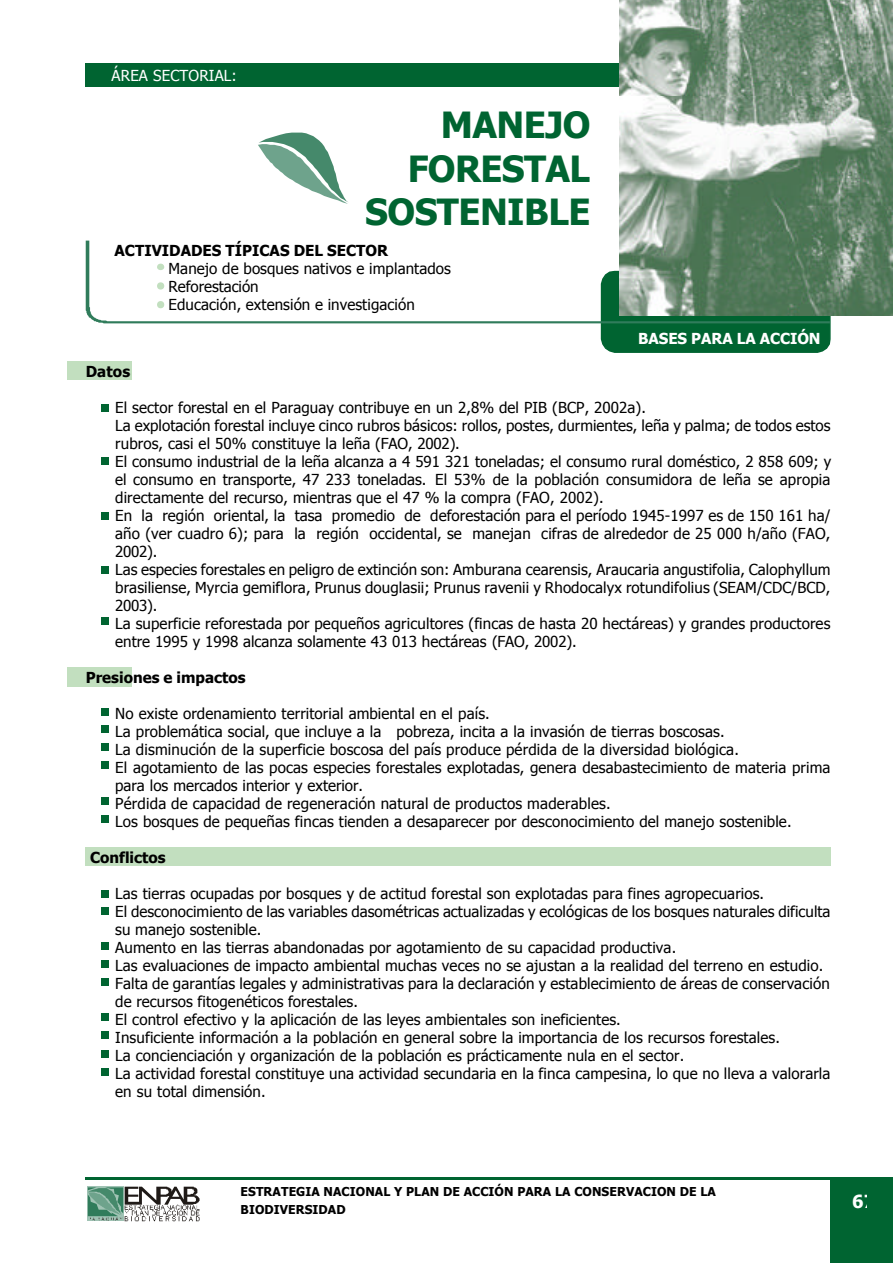
<style>
.page{position:relative;width:893px;height:1263px;background:#fff}
.page>*{position:absolute;margin:0;border:0;box-sizing:border-box;transform-origin:0 0}
.t1{font:700 36px/43.2px "Tahoma";letter-spacing:-.015em;color:#006431;text-align:right}
.t2{font:700 18px "Tahoma";color:#fff}
.t3{font:15.15px/18px "Tahoma";letter-spacing:.005em;color:#000}
.t4{font:700 15.15px "Tahoma";color:#000}
.t5{font:700 15.15px "Tahoma";letter-spacing:-.005em;color:#fff}
.t6{font:15.15px "Tahoma";letter-spacing:.01em;color:#fff}
.t7{font:700 12.3px/18px "Tahoma";letter-spacing:.005em;color:#000}
</style>
<div class="page">
<div style="left:829px;top:1177px;width:63px;height:86px;background:#006431"></div>
<svg style="left:87px;top:1187px;width:1px;height:34px"></svg>
<svg style="left:88px;top:1187px;width:111px;height:34px"></svg>
<hr style="left:85px;top:1177px;width:745px;height:3px;background:#006431">
<div style="left:85px;top:848px;width:745px;height:18px;background:#c2dfbf"></div>
<div style="left:67px;top:667px;width:65px;height:19px;background:#c2dfbf"></div>
<div style="left:67px;top:362px;width:65px;height:18px;background:#c2dfbf"></div>
<svg style="left:600px;top:315px;width:230px;height:38px"></svg>
<div style="left:85px;top:63px;width:551px;height:24px;background:#006431"></div>
<svg style="left:258px;top:133px;width:90px;height:71px"></svg>
<img style="left:619px;top:0;width:273px;height:315px">
<div style="left:102px;top:404px;width:7px;height:7px;background:#006431"></div>
<div style="left:102px;top:512px;width:7px;height:7px;background:#006431"></div>
<div style="left:102px;top:566px;width:7px;height:7px;background:#006431"></div>
<div style="left:102px;top:617px;width:7px;height:7px;background:#006431"></div>
<div style="left:102px;top:709px;width:7px;height:7px;background:#006431"></div>
<div style="left:102px;top:743px;width:7px;height:7px;background:#006431"></div>
<div style="left:102px;top:457px;width:7px;height:8px;background:#006431"></div>
<div style="left:102px;top:726px;width:7px;height:7px;background:#006431"></div>
<div style="left:102px;top:762px;width:7px;height:7px;background:#006431"></div>
<div style="left:102px;top:797px;width:7px;height:7px;background:#006431"></div>
<div style="left:102px;top:816px;width:7px;height:7px;background:#006431"></div>
<div style="left:102px;top:890px;width:7px;height:7px;background:#006431"></div>
<div style="left:102px;top:907px;width:7px;height:8px;background:#006431"></div>
<div style="left:102px;top:979px;width:7px;height:7px;background:#006431"></div>
<div style="left:102px;top:1014px;width:7px;height:7px;background:#006431"></div>
<div style="left:102px;top:1032px;width:7px;height:7px;background:#006431"></div>
<div style="left:102px;top:1051px;width:7px;height:7px;background:#006431"></div>
<div style="left:102px;top:943px;width:7px;height:7px;background:#006431"></div>
<div style="left:102px;top:961px;width:7px;height:7px;background:#006431"></div>
<div style="left:102px;top:1069px;width:7px;height:7px;background:#006431"></div>
<svg style="left:86px;top:241px;width:743px;height:82px"></svg>
<p class="t6" style="left:112px;top:66px;width:127px">ÁREA SECTORIAL:</p>
<h1 class="t1" style="left:365px;top:102px;width:227px">MANEJO<br>FORESTAL<br>SOSTENIBLE</h1>
<p class="t4" style="left:114px;top:241px;width:275px">ACTIVIDADES TÍPICAS DEL SECTOR</p>
<p class="t3" style="left:168px;top:259px;width:284px">Manejo de bosques nativos e implantados<br>Reforestación<br>Educación, extensión e investigación</p>
<p class="t5" style="left:638px;top:329px;width:184px">BASES PARA LA ACCIÓN</p>
<p class="t4" style="left:86px;top:362px;width:46px">Datos</p>
<p class="t3" style="left:115px;top:398px;width:717px">El sector forestal en el Paraguay contribuye en un 2,8% del PIB (BCP, 2002a).<br>La explotación forestal incluye cinco rubros básicos: rollos, postes, durmientes, leña y palma; de todos estos rubros, casi el 50% constituye la leña (FAO, 2002).<br>El consumo industrial de la leña alcanza a 4 591 321 toneladas; el consumo rural doméstico, 2 858 609; y el consumo en transporte, 47 233 toneladas. El 53% de la población consumidora de leña se apropia directamente del recurso, mientras que el 47 % la compra (FAO, 2002).<br>En la región oriental, la tasa promedio de deforestación para el período 1945-1997 es de 150 161 ha/ año (ver cuadro 6); para la región occidental, se manejan cifras de alrededor de 25 000 h/año (FAO, 2002).<br>Las especies forestales en peligro de extinción son: Amburana cearensis, Araucaria angustifolia, Calophyllum brasiliense, Myrcia gemiflora, Prunus douglasii; Prunus ravenii y Rhodocalyx rotundifolius (SEAM/CDC/BCD, 2003).<br>La superficie reforestada por pequeños agricultores (fincas de hasta 20 hectáreas) y grandes productores entre 1995 y 1998 alcanza solamente 43 013 hectáreas (FAO, 2002).</p>
<p class="t4" style="left:86px;top:668px;width:161px">Presiones e impactos</p>
<p class="t3" style="left:115px;top:704px;width:716px">No existe ordenamiento territorial ambiental en el país.<br>La problemática social, que incluye a la pobreza, incita a la invasión de tierras boscosas.<br>La disminución de la superficie boscosa del país produce pérdida de la diversidad biológica.<br>El agotamiento de las pocas especies forestales explotadas, genera desabastecimiento de materia prima para los mercados interior y exterior.<br>Pérdida de capacidad de regeneración natural de productos maderables.<br>Los bosques de pequeñas fincas tienden a desaparecer por desconocimiento del manejo sostenible.</p>
<p class="t4" style="left:90px;top:848px;width:77px">Conflictos</p>
<p class="t3" style="left:115px;top:884px;width:716px">Las tierras ocupadas por bosques y de actitud forestal son explotadas para fines agropecuarios.<br>El desconocimiento de las variables dasométricas actualizadas y ecológicas de los bosques naturales dificulta su manejo sostenible.<br>Aumento en las tierras abandonadas por agotamiento de su capacidad productiva.<br>Las evaluaciones de impacto ambiental muchas veces no se ajustan a la realidad del terreno en estudio.<br>Falta de garantías legales y administrativas para la declaración y establecimiento de áreas de conservación de recursos fitogenéticos forestales.<br>El control efectivo y la aplicación de las leyes ambientales son ineficientes.<br>Insuficiente información a la población en general sobre la importancia de los recursos forestales.<br>La concienciación y organización de la población es prácticamente nula en el sector.<br>La actividad forestal constituye una actividad secundaria en la finca campesina, lo que no lleva a valorarla en su total dimensión.</p>
<p class="t7" style="left:240px;top:1182px;width:477px">ESTRATEGIA NACIONAL Y PLAN DE ACCIÓN PARA LA CONSERVACION DE LA<br>BIODIVERSIDAD</p>
<p class="t2" style="left:852px;top:1190px;width:24px">67</p>
</div>
